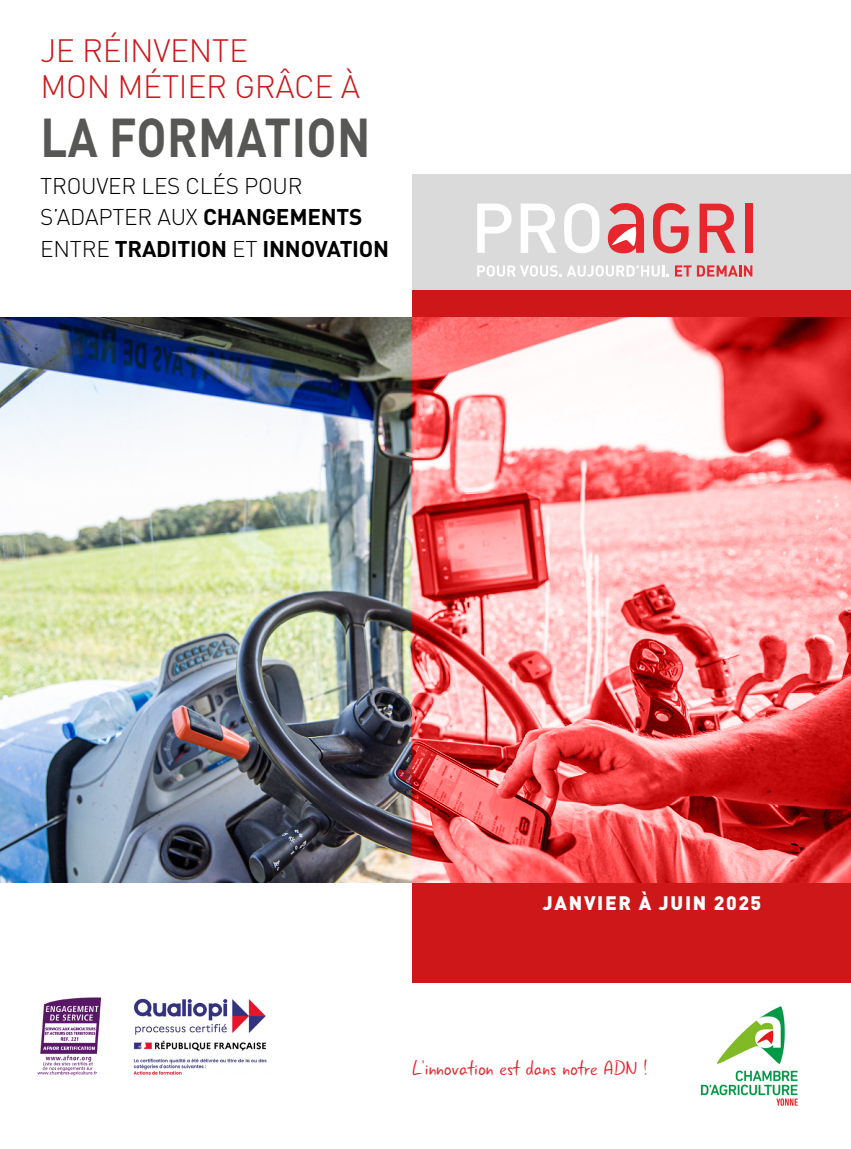
<style>
.page{position:relative;width:851px;height:1149px;background:#fff}
.page>*{position:absolute;margin:0;border:0;box-sizing:border-box;transform-origin:0 0}
.t1{font:700 54px "DIN Pro";letter-spacing:.01em;color:#575756;scale:.87 1}
.t2{font:300 31.95px/36px "DIN Pro";letter-spacing:-.01em;color:#cd1719}
.t3{font:300 22.5px/31.3px "DIN Pro";letter-spacing:-.01em;color:#000}
.t4{font:21.3px "Gunny Rewritten";color:#e6272d}
.t5{font:900 19.2px "DIN Pro";letter-spacing:.09em;color:#fff}
.s1{font-weight:700}
</style>
<div class="page">
<img style="left:700px;top:1006px;width:98px;height:100px">
<img style="left:133px;top:998px;width:134px;height:79px">
<img style="left:37px;top:997px;width:65px;height:79px">
<img style="left:0;top:317px;width:412px;height:565px">
<div style="left:412px;top:174px;width:438px;height:116px;background:#dadada"></div>
<svg style="left:412px;top:290px;width:438px;height:692px;background:#e66e6f"></svg>
<svg style="left:653px;top:203px;width:35px;height:50px"></svg>
<svg style="left:477px;top:265px;width:192px;height:11px"></svg>
<svg style="left:675px;top:265px;width:77px;height:11px"></svg>
<svg style="left:477px;top:203px;width:34px;height:50px"></svg>
<svg style="left:520px;top:203px;width:36px;height:50px"></svg>
<svg style="left:564px;top:203px;width:35px;height:50px"></svg>
<svg style="left:699px;top:203px;width:36px;height:50px"></svg>
<div style="left:744px;top:203px;width:8px;height:50px;background:#e6272d"></div>
<svg style="left:607px;top:203px;width:37px;height:50px"></svg>
<h2 class="t2" style="left:40px;top:31px;width:321px">JE RÉINVENTE<br>MON MÉTIER GRÂCE À</h2>
<h1 class="t1" style="left:40px;top:100px;width:381px">LA FORMATION</h1>
<p class="t3" style="left:40px;top:169px;width:350px">TROUVER LES CLÉS POUR<br>S’ADAPTER AUX <span class="s1">CHANGEMENTS<br></span>ENTRE <span class="s1">TRADITION</span> ET <span class="s1">INNOVATION</span></p>
<p class="t5" style="left:543px;top:889px;width:220px">JANVIER À JUIN 2025</p>
<p class="t4" style="left:412px;top:1054px;width:236px">L’innovation est dans notre ADN !</p>
</div>
